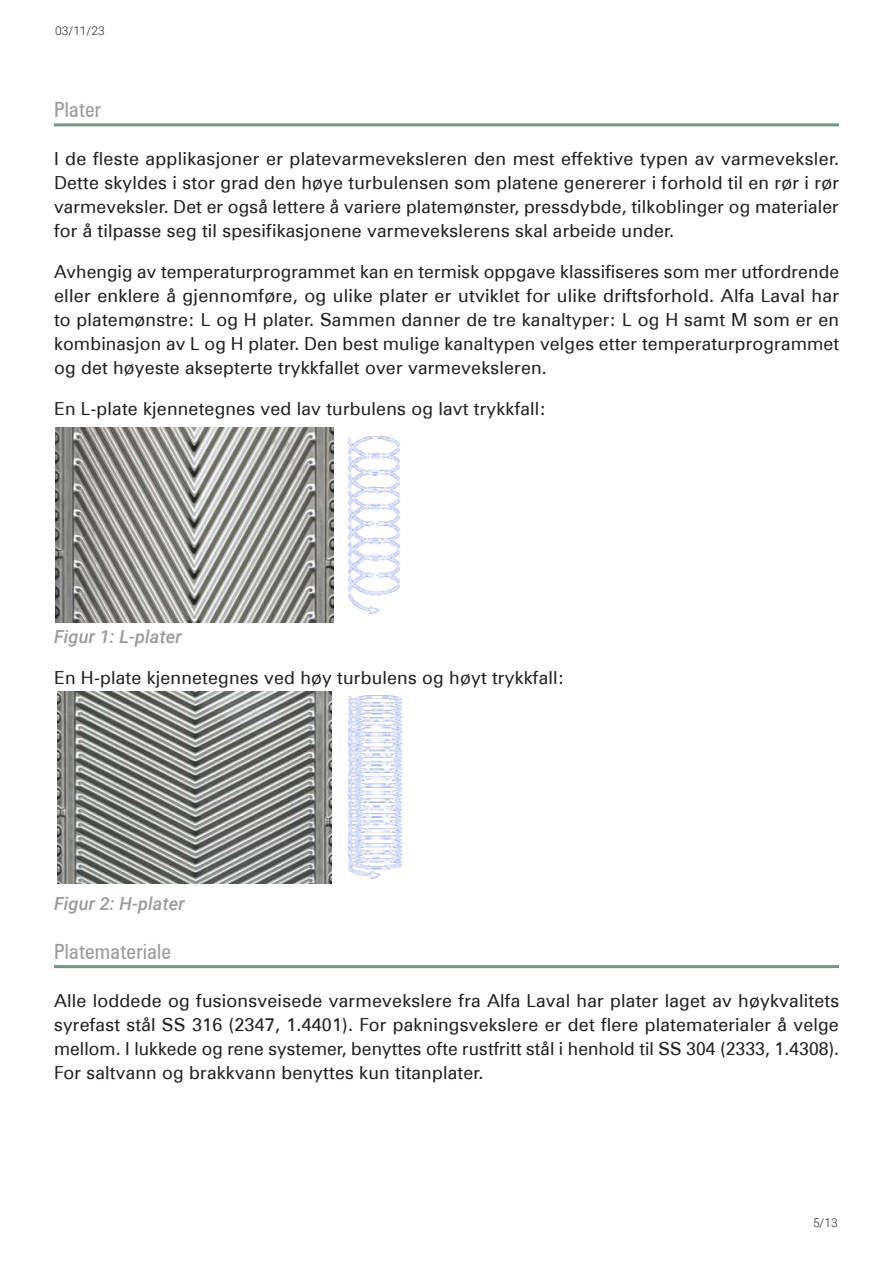
<style>
.page{position:relative;width:893px;height:1263px;background:#fff}
.page>*{position:absolute;margin:0;border:0;box-sizing:border-box;transform-origin:0 0}
.Heading_2{font:21px "Zurich Condensed BT";letter-spacing:.015em;color:#9a9a9d}
.t1{font:18px/24px "Zurich W01";letter-spacing:.01em;color:#231f20;text-align:justify}
.t2{font:italic 500 18px "Roboto";letter-spacing:.01em;color:#9a9a9d}
.t3{font:300 12px "Roboto";color:#231f20}
</style>
<div class="page">
<hr style="left:54px;top:123px;width:785px;height:3px;background:#749581">
<hr style="left:54px;top:965px;width:785px;height:3px;background:#749581">
<img style="left:55px;top:427px;width:278px;height:195px">
<img style="left:57px;top:691px;width:274px;height:192px">
<img style="left:348px;top:695px;width:54px;height:184px">
<img style="left:348px;top:436px;width:52px;height:178px">
<p class="t3" style="left:55px;top:22px;width:51px">03/11/23</p>
<p class="Heading_2" style="left:54px;top:97px;width:49px">Plater</p>
<p class="t1" style="left:54px;top:147px;width:787px">I de fleste applikasjoner er platevarmeveksleren den mest effektive typen av varmeveksler.<br>Dette skyldes i stor grad den høye turbulensen som platene genererer i forhold til en rør i rør varmeveksler. Det er også lettere å variere platemønster, pressdybde, tilkoblinger og materialer for å tilpasse seg til spesifikasjonene varmevekslerens skal arbeide under.</p>
<p class="t1" style="left:54px;top:260px;width:787px">Avhengig av temperaturprogrammet kan en termisk oppgave klassifiseres som mer utfordrende eller enklere å gjennomføre, og ulike plater er utviklet for ulike driftsforhold. Alfa Laval har to platemønstre: L og H plater. Sammen danner de tre kanaltyper: L og H samt M som er en kombinasjon av L og H plater. Den best mulige kanaltypen velges etter temperaturprogrammet og det høyeste aksepterte trykkfallet over varmeveksleren.</p>
<p class="t1" style="left:54px;top:397px;width:494px">En L-plate kjennetegnes ved lav turbulens og lavt trykkfall:</p>
<p class="t2" style="left:54px;top:624px;width:129px">Figur 1: L-plater</p>
<p class="t1" style="left:54px;top:665px;width:512px">En H-plate kjennetegnes ved høy turbulens og høyt trykkfall:</p>
<p class="t2" style="left:54px;top:890px;width:132px">Figur 2: H-plater</p>
<p class="Heading_2" style="left:54px;top:938px;width:118px">Platemateriale</p>
<p class="t1" style="left:54px;top:988px;width:787px">Alle loddede og fusionsveisede varmevekslere fra Alfa Laval har plater laget av høykvalitets syrefast stål SS 316 (2347, 1.4401). For pakningsvekslere er det flere platematerialer å velge mellom. I lukkede og rene systemer, benyttes ofte rustfritt stål i henhold til SS 304 (2333, 1.4308).<br>For saltvann og brakkvann benyttes kun titanplater.</p>
<p class="t3" style="left:813px;top:1214px;width:26px">5/13</p>
</div>
